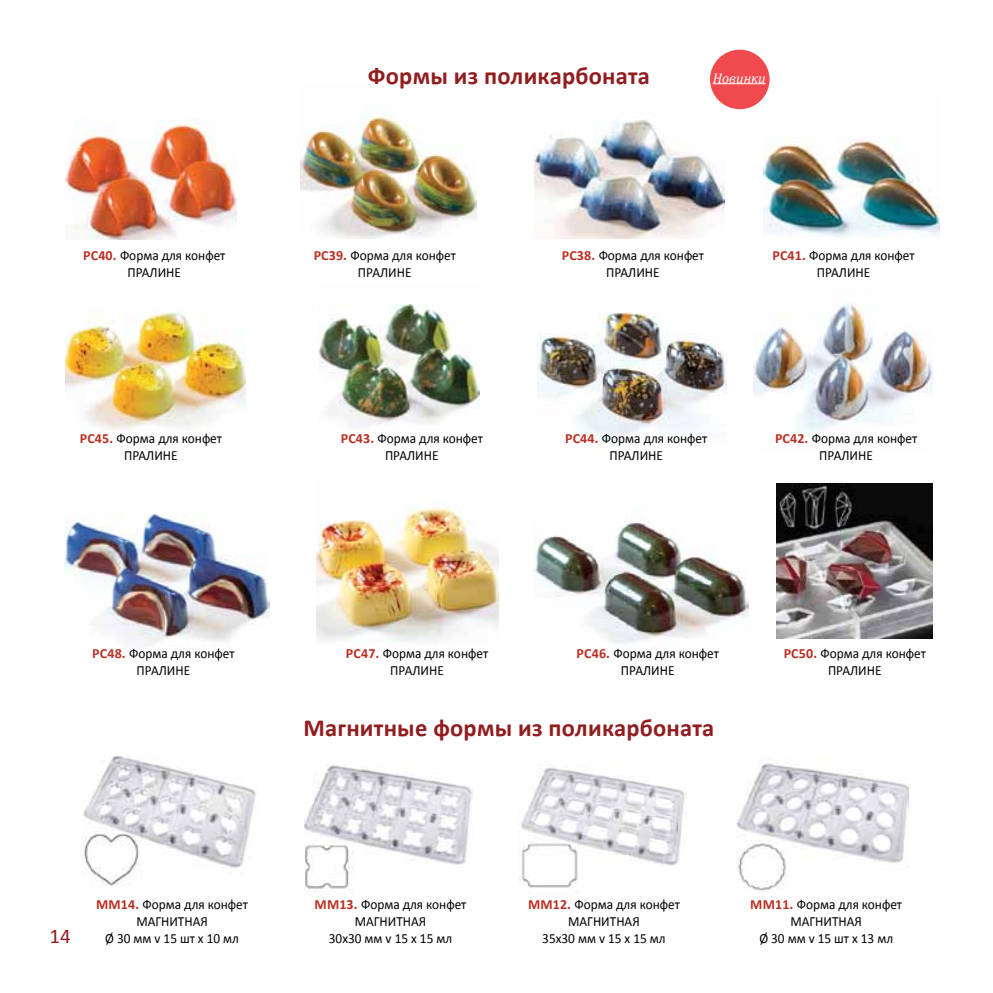
<style>
.page{position:relative;width:993px;height:993px;background:#fff}
.page>*{position:absolute;margin:0;border:0;box-sizing:border-box;transform-origin:0 0}
.t1{font:700 24.5px "Calibri";letter-spacing:.01em;color:#911d1f}
.t2{font:21px "Calibri";color:#911d1f}
.t3{font:14px/16.8px "Calibri";color:#000;text-align:center;scale:.95 1}
.t4{font:italic 14px "Cambria";color:#fff}
.s1{font-weight:700;color:#b83022}
</style>
<div class="page">
<img style="left:65px;top:119px;width:171px;height:120px">
<img style="left:534px;top:120px;width:190px;height:119px">
<img style="left:753px;top:303px;width:179px;height:130px">
<img style="left:533px;top:508px;width:215px;height:136px">
<img style="left:300px;top:116px;width:176px;height:123px">
<img style="left:318px;top:304px;width:161px;height:123px">
<img style="left:316px;top:500px;width:182px;height:143px">
<img style="left:537px;top:312px;width:189px;height:129px">
<img style="left:65px;top:514px;width:204px;height:133px">
<img style="left:776px;top:483px;width:155px;height:155px">
<img style="left:763px;top:96px;width:176px;height:141px">
<img style="left:65px;top:310px;width:181px;height:121px">
<img style="left:83px;top:755px;width:173px;height:131px">
<img style="left:304px;top:765px;width:168px;height:130px">
<img style="left:518px;top:767px;width:167px;height:121px">
<img style="left:736px;top:763px;width:171px;height:129px">
<div style="left:709px;top:50px;width:60px;height:59px;background:#f04a4f;border-radius:50%"></div>
<hr style="left:712px;top:83px;width:53px;height:1px;background:#fff">
<p class="t3" style="left:83px;top:247px;width:151px"><span class="s1">PC40.</span> Форма для конфет<br>ПРАЛИНЕ</p>
<p class="t3" style="left:80px;top:429px;width:151px"><span class="s1">PC45.</span> Форма для конфет<br>ПРАЛИНЕ</p>
<h1 class="t1" style="left:368px;top:60px;width:283px">Формы из поликарбоната</h1>
<p class="t4" style="left:712px;top:68px;width:54px">Новинки</p>
<p class="t3" style="left:313px;top:247px;width:151px"><span class="s1">PC39.</span> Форма для конфет<br>ПРАЛИНЕ</p>
<p class="t3" style="left:561px;top:247px;width:151px"><span class="s1">PC38.</span> Форма для конфет<br>ПРАЛИНЕ</p>
<p class="t3" style="left:772px;top:247px;width:151px"><span class="s1">PC41.</span> Форма для конфет<br>ПРАЛИНЕ</p>
<p class="t3" style="left:340px;top:429px;width:151px"><span class="s1">PC43.</span> Форма для конфет<br>ПРАЛИНЕ</p>
<p class="t3" style="left:565px;top:429px;width:151px"><span class="s1">PC44.</span> Форма для конфет<br>ПРАЛИНЕ</p>
<p class="t3" style="left:774px;top:429px;width:151px"><span class="s1">PC42.</span> Форма для конфет<br>ПРАЛИНЕ</p>
<p class="t3" style="left:92px;top:645px;width:151px"><span class="s1">PC48.</span> Форма для конфет<br>ПРАЛИНЕ</p>
<p class="t3" style="left:576px;top:645px;width:151px"><span class="s1">PC46.</span> Форма для конфет<br>ПРАЛИНЕ</p>
<p class="t3" style="left:783px;top:645px;width:151px"><span class="s1">PC50.</span> Форма для конфет<br>ПРАЛИНЕ</p>
<p class="t3" style="left:346px;top:645px;width:151px"><span class="s1">PC47.</span> Форма для конфет<br>ПРАЛИНЕ</p>
<h1 class="t1" style="left:303px;top:711px;width:412px">Магнитные формы из поликарбоната</h1>
<h2 class="t2" style="left:50px;top:922px;width:23px">14</h2>
<p class="t3" style="left:96px;top:895px;width:161px"><span class="s1">MM14.</span> Форма для конфет<br>МАГНИТНАЯ<br>Ø 30 мм v 15 шт x 10 мл</p>
<p class="t3" style="left:750px;top:895px;width:161px"><span class="s1">MM11.</span> Форма для конфет<br>МАГНИТНАЯ<br>Ø 30 мм v 15 шт x 13 мл</p>
<p class="t3" style="left:314px;top:895px;width:161px"><span class="s1">MM13.</span> Форма для конфет<br>МАГНИТНАЯ<br>30х30 мм v 15 x 15 мл</p>
<p class="t3" style="left:528px;top:895px;width:161px"><span class="s1">MM12.</span> Форма для конфет<br>МАГНИТНАЯ<br>35х30 мм v 15 x 15 мл</p>
</div>
